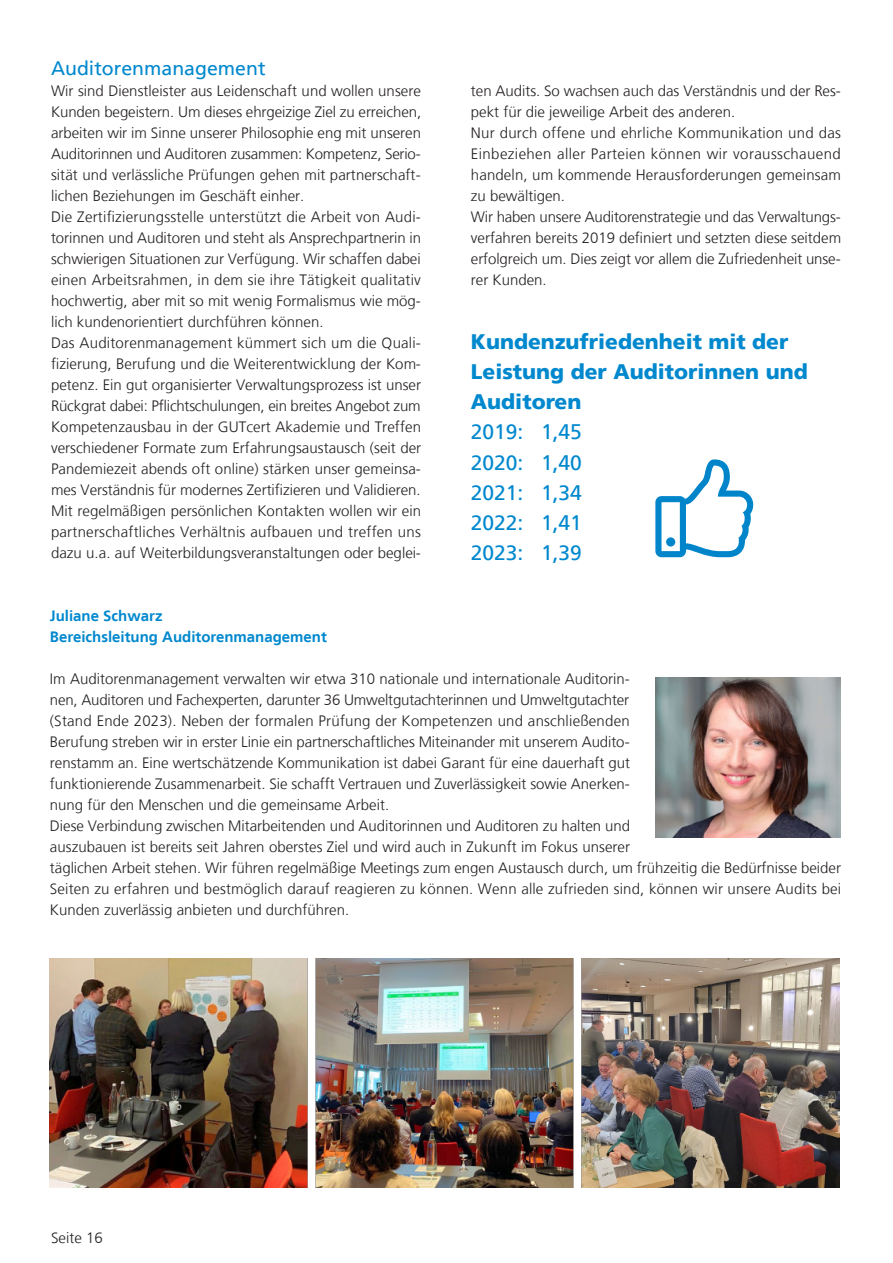
<style>
.page{position:relative;width:893px;height:1263px;background:#fff}
.page>*{position:absolute;margin:0;border:0;box-sizing:border-box;transform-origin:0 0}
.Abbilung_blau{font:900 21px/30px "Frutiger LT";color:#0088ce}
.Abbilung_blau-2{font:21px "Frutiger LT";color:#0088ce}
.Ü_mittel_blau{font:19.5px "Frutiger LT";color:#0088ce}
.Fließtext{font:300 15px/21px "Frutiger LT";color:#231f20;text-align:justify}
.Üblau{font:700 15px "Frutiger LT";color:#0088ce}
</style>
<div class="page">
<img style="left:655px;top:677px;width:186px;height:161px">
<svg style="left:655px;top:459px;width:98px;height:98px"></svg>
<img style="left:50px;top:958px;width:790px;height:229px">
<p class="Ü_mittel_blau" style="left:51px;top:57px;width:216px">Auditorenmanagement</p>
<p class="Fließtext" style="left:51px;top:81px;width:372px">Wir sind Dienstleister aus Leidenschaft und wollen unsere Kunden begeistern. Um dieses ehrgeizige Ziel zu erreichen, arbeiten wir im Sinne unserer Philosophie eng mit unseren Auditorinnen und Auditoren zusammen: Kompetenz, Serio&shy;sität und verlässliche Prüfungen gehen mit partnerschaft&shy;lichen Beziehungen im Geschäft einher.</p>
<p class="Fließtext" style="left:51px;top:207px;width:372px">Die Zertifizierungsstelle unterstützt die Arbeit von Audi&shy;torinnen und Auditoren und steht als Ansprechpartnerin in schwierigen Situationen zur Verfügung. Wir schaffen dabei einen Arbeitsrahmen, in dem sie ihre Tätigkeit qualitativ hochwertig, aber mit so mit wenig Formalismus wie mög&shy;lich kundenorientiert durchführen können.</p>
<p class="Fließtext" style="left:51px;top:333px;width:372px">Das Auditorenmanagement kümmert sich um die Quali&shy;fizierung, Berufung und die Weiterentwicklung der Kom&shy;petenz. Ein gut organisierter Verwaltungsprozess ist unser Rückgrat dabei: Pflichtschulungen, ein breites Angebot zum Kompetenzausbau in der GUTcert Akademie und Treffen verschiedener Formate zum Erfahrungsaustausch (seit der Pandemiezeit abends oft online) stärken unser gemeinsa&shy;mes Verständnis für modernes Zertifizieren und Validieren.</p>
<p class="Fließtext" style="left:51px;top:501px;width:372px">Mit regelmäßigen persönlichen Kontakten wollen wir ein partnerschaftliches Verhältnis aufbauen und treffen uns dazu u.a. auf Weiterbildungsveranstaltungen oder beglei-</p>
<p class="Fließtext" style="left:471px;top:81px;width:371px">ten Audits. So wachsen auch das Verständnis und der Res&shy;pekt für die jeweilige Arbeit des anderen.</p>
<p class="Fließtext" style="left:471px;top:123px;width:371px">Nur durch offene und ehrliche Kommunikation und das Einbeziehen aller Parteien können wir vorausschauend handeln, um kommende Herausforderungen gemeinsam zu bewältigen.</p>
<p class="Fließtext" style="left:471px;top:207px;width:372px">Wir haben unsere Auditorenstrategie und das Verwaltungs&shy;verfahren bereits 2019 definiert und setzten diese seitdem erfolgreich um. Dies zeigt vor allem die Zufriedenheit unse&shy;rer Kunden.</p>
<p class="Abbilung_blau" style="left:471px;top:327px;width:338px">Kundenzufriedenheit mit der<br>Leistung der Auditorinnen und<br>Auditoren</p>
<p class="Abbilung_blau-2" style="left:471px;top:420px;width:112px">2019: 1,45</p>
<p class="Abbilung_blau-2" style="left:471px;top:450px;width:112px">2020: 1,40</p>
<p class="Abbilung_blau-2" style="left:471px;top:480px;width:112px">2021: 1,34</p>
<p class="Abbilung_blau-2" style="left:471px;top:510px;width:112px">2022: 1,41</p>
<p class="Abbilung_blau-2" style="left:471px;top:540px;width:112px">2023: 1,39</p>
<p class="Üblau" style="left:50px;top:607px;width:114px">Juliane Schwarz</p>
<p class="Üblau" style="left:50px;top:628px;width:279px">Bereichsleitung Auditorenmanagement</p>
<p class="Fließtext" style="left:50px;top:669px;width:582px">Im Auditorenmanagement verwalten wir etwa 310 nationale und internationale Auditorin&shy;nen, Auditoren und Fachexperten, darunter 36 Umweltgutachterinnen und Umweltgutachter (Stand Ende 2023). Neben der formalen Prüfung der Kompetenzen und anschließenden Berufung streben wir in erster Linie ein partnerschaftliches Miteinander mit unserem Audito&shy;renstamm an. Eine wertschätzende Kommunikation ist dabei Garant für eine dauerhaft gut funktionierende Zusammenarbeit. Sie schafft Vertrauen und Zuverlässigkeit sowie Anerken&shy;nung für den Menschen und die gemeinsame Arbeit.</p>
<p class="Fließtext" style="left:50px;top:816px;width:793px;text-align:left">Diese Verbindung zwischen Mitarbeitenden und Auditorinnen und Auditoren zu halten und<br>auszubauen ist bereits seit Jahren oberstes Ziel und wird auch in Zukunft im Fokus unserer<br>täglichen Arbeit stehen. Wir führen regelmäßige Meetings zum engen Austausch durch, um frühzeitig die Bedürfnisse beider Seiten zu erfahren und bestmöglich darauf reagieren zu können. Wenn alle zufrieden sind, können wir unsere Audits bei Kunden zuverlässig anbieten und durchführen.</p>
<p class="Fließtext" style="left:51px;top:1227px;width:53px">Seite 16</p>
</div>
